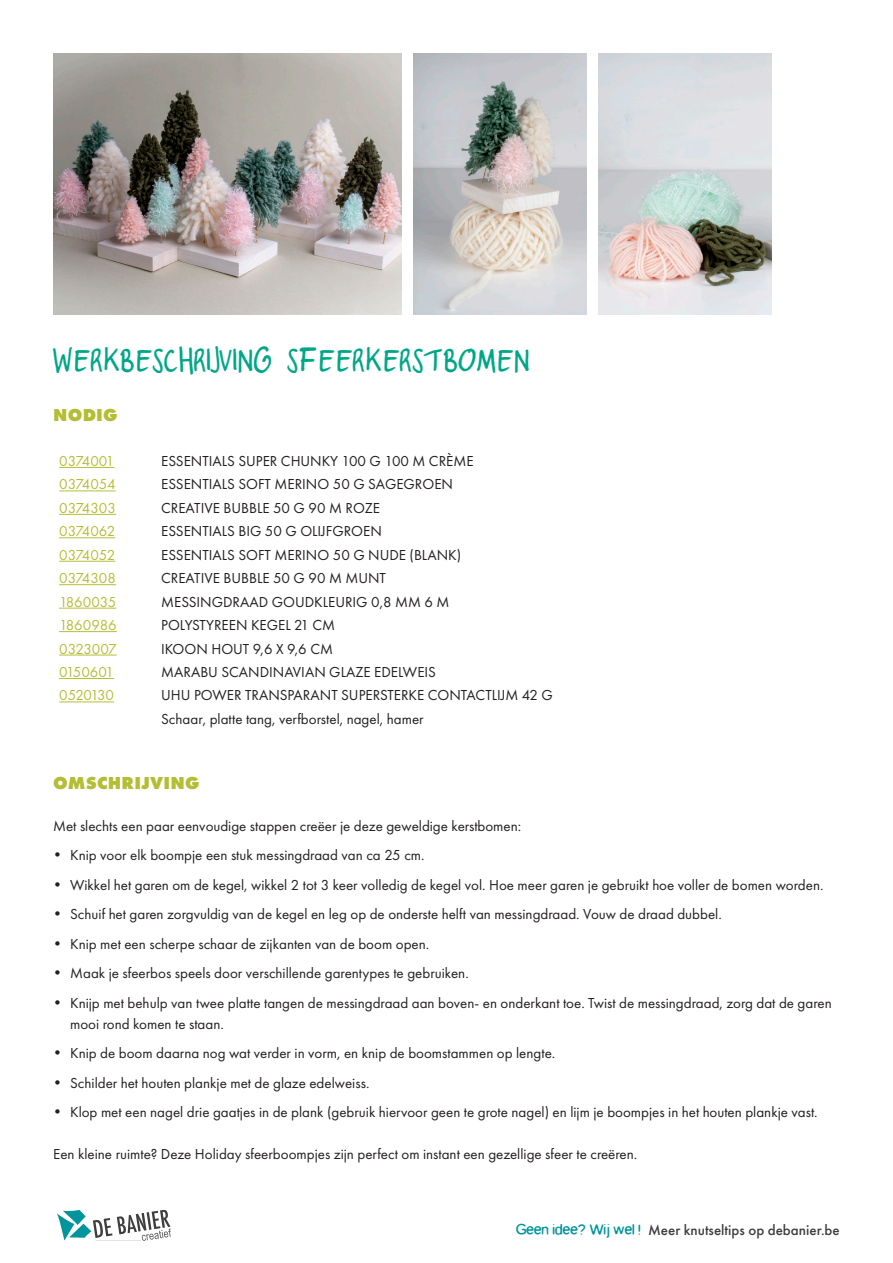
<style>
.page{position:relative;width:893px;height:1263px;background:#fff}
.page>*{position:absolute;margin:0;border:0;box-sizing:border-box;transform-origin:0 0}
.t1{font:45px "Chiroscript";color:#00a786}
.t2{font:800 18px "Futura PT";letter-spacing:.01em;color:#b4be34}
._07_Body{font:15px/21px "Futura PT";color:#231f20}
._07_Opsomming_Inspro{font:15px "Futura PT";color:#231f20}
.t3{font:500 15px "Futura PT";color:#3e3e3f}
.Table_Paragraph{font:15px "Futura PT";color:#b4be34}
.Table_Paragraph-2{font:15px "Futura PT";color:#231f20}
.Table_Paragraph-3{font:15px "Futura PT";letter-spacing:-.025em;color:#b4be34}
.Table_Paragraph-4{font:15px "Futura PT";letter-spacing:-.02em;color:#b4be34}
.Table_Paragraph-5{font:15px "Futura PT";letter-spacing:-.05em;color:#b4be34}
.Table_Paragraph-6{font:15px "Futura PT";letter-spacing:-.04em;color:#b4be34}
.s1{font-family:"Futura BT"}
.s2{font-family:"MAW";font-weight:400;font-size:18px;color:#00959d}
</style>
<div class="page">
<svg style="left:57px;top:1210px;width:114px;height:31px"></svg>
<img style="left:53px;top:53px;width:349px;height:262px">
<img style="left:413px;top:53px;width:174px;height:262px">
<img style="left:598px;top:53px;width:174px;height:262px">
<hr style="left:59px;top:467px;width:55px;height:1px;background:#b5bf35">
<hr style="left:59px;top:490px;width:57px;height:1px;background:#b5bf35">
<hr style="left:59px;top:514px;width:57px;height:1px;background:#b5bf35">
<hr style="left:59px;top:537px;width:56px;height:1px;background:#b5bf35">
<hr style="left:59px;top:561px;width:56px;height:1px;background:#b5bf35">
<hr style="left:59px;top:584px;width:57px;height:1px;background:#b5bf35">
<hr style="left:59px;top:608px;width:57px;height:1px;background:#b5bf35">
<hr style="left:59px;top:631px;width:58px;height:1px;background:#b5bf35">
<hr style="left:59px;top:655px;width:58px;height:1px;background:#b5bf35">
<hr style="left:59px;top:678px;width:55px;height:1px;background:#b5bf35">
<hr style="left:59px;top:701px;width:55px;height:1px;background:#b5bf35">
<p class="t1" style="left:53px;top:335px;width:477px">WERKBESCHRIJVING SFEERKERSTBOMEN</p>
<p class="t2" style="left:53px;top:403px;width:66px">NODIG</p>
<p class="Table_Paragraph-3" style="left:59px;top:452px;width:57px">0374001</p>
<p class="Table_Paragraph-2" style="left:161px;top:452px;width:314px">ESSENTIALS SUPER CHUNKY 100 G 100 M CRÈME</p>
<p class="Table_Paragraph" style="left:59px;top:475px;width:58px">0374054</p>
<p class="_07_Opsomming_Inspro" style="left:161px;top:475px;width:293px">ESSENTIALS SOFT MERINO 50 G SAGEGROEN</p>
<p class="Table_Paragraph" style="left:59px;top:499px;width:58px">0374303</p>
<p class="_07_Opsomming_Inspro" style="left:161px;top:499px;width:220px">CREATIVE BUBBLE 50 G 90 M ROZE</p>
<p class="Table_Paragraph-4" style="left:59px;top:522px;width:58px">0374062</p>
<p class="_07_Opsomming_Inspro" style="left:161px;top:522px;width:222px">ESSENTIALS BIG 50 G OLIJFGROEN</p>
<p class="Table_Paragraph-3" style="left:59px;top:546px;width:58px">0374052</p>
<p class="_07_Opsomming_Inspro" style="left:161px;top:546px;width:301px">ESSENTIALS SOFT MERINO 50 G NUDE (BLANK)</p>
<p class="Table_Paragraph" style="left:59px;top:569px;width:58px">0374308</p>
<p class="_07_Opsomming_Inspro" style="left:161px;top:569px;width:226px">CREATIVE BUBBLE 50 G 90 M MUNT</p>
<p class="Table_Paragraph" style="left:59px;top:593px;width:59px">1860035</p>
<p class="_07_Opsomming_Inspro" style="left:161px;top:593px;width:290px">MESSINGDRAAD GOUDKLEURIG 0,8 MM 6 M</p>
<p class="Table_Paragraph" style="left:59px;top:616px;width:59px">1860986</p>
<p class="_07_Opsomming_Inspro" style="left:161px;top:616px;width:175px">POLYSTYREEN KEGEL 21 CM</p>
<p class="Table_Paragraph-4" style="left:59px;top:640px;width:59px">0323007</p>
<p class="_07_Opsomming_Inspro" style="left:161px;top:640px;width:173px">IKOON HOUT 9,6 X 9,6 CM</p>
<p class="Table_Paragraph-5" style="left:59px;top:663px;width:56px">0150601</p>
<p class="_07_Opsomming_Inspro" style="left:161px;top:663px;width:276px">MARABU SCANDINAVIAN GLAZE EDELWEIS</p>
<p class="Table_Paragraph-6" style="left:59px;top:686px;width:56px">0520130</p>
<p class="_07_Opsomming_Inspro" style="left:161px;top:686px;width:393px">UHU POWER TRANSPARANT SUPERSTERKE CONTACTLIJM 42 G</p>
<p class="_07_Opsomming_Inspro" style="left:161px;top:710px;width:264px">Schaar, platte tang, verfborstel, nagel, hamer</p>
<p class="t2" style="left:53px;top:771px;width:148px">OMSCHRIJVING</p>
<p class="_07_Body" style="left:53px;top:815px;width:470px">Met slechts een paar eenvoudige stappen creëer je deze geweldige kerstbomen:</p>
<p class="_07_Body" style="left:53px;top:845px;width:373px"><span class="s1">•</span> Knip voor elk boompje een stuk messingdraad van ca 25 cm.</p>
<p class="_07_Body" style="left:53px;top:874px;width:772px"><span class="s1">•</span> Wikkel het garen om de kegel, wikkel 2 tot 3 keer volledig de kegel vol. Hoe meer garen je gebruikt hoe voller de bomen worden.</p>
<p class="_07_Body" style="left:53px;top:904px;width:670px"><span class="s1">•</span> Schuif het garen zorgvuldig van de kegel en leg op de onderste helft van messingdraad. Vouw de draad dubbel.</p>
<p class="_07_Body" style="left:53px;top:933px;width:378px"><span class="s1">•</span> Knip met een scherpe schaar de zijkanten van de boom open.</p>
<p class="_07_Body" style="left:53px;top:963px;width:417px"><span class="s1">•</span> Maak je sfeerbos speels door verschillende garentypes te gebruiken.</p>
<p class="_07_Body" style="left:70px;top:992px;width:763px;text-indent:-17px"><span class="s1">•</span> Knijp met behulp van twee platte tangen de messingdraad aan boven- en onderkant toe. Twist de messingdraad, zorg dat de garen mooi rond komen te staan.</p>
<p class="_07_Body" style="left:53px;top:1043px;width:504px"><span class="s1">•</span> Knip de boom daarna nog wat verder in vorm, en knip de boomstammen op lengte.</p>
<p class="_07_Body" style="left:53px;top:1072px;width:318px"><span class="s1">•</span> Schilder het houten plankje met de glaze edelweiss.</p>
<p class="_07_Body" style="left:53px;top:1102px;width:766px"><span class="s1">•</span> Klop met een nagel drie gaatjes in de plank (gebruik hiervoor geen te grote nagel) en lijm je boompjes in het houten plankje vast.</p>
<p class="_07_Body" style="left:53px;top:1144px;width:586px">Een kleine ruimte? Deze Holiday sfeerboompjes zijn perfect om instant een gezellige sfeer te creëren.</p>
<p class="t3" style="left:516px;top:1220px;width:325px"><span class="s2">Geen idee? Wij wel !</span> Meer knutseltips op debanier.be</p>
</div>
